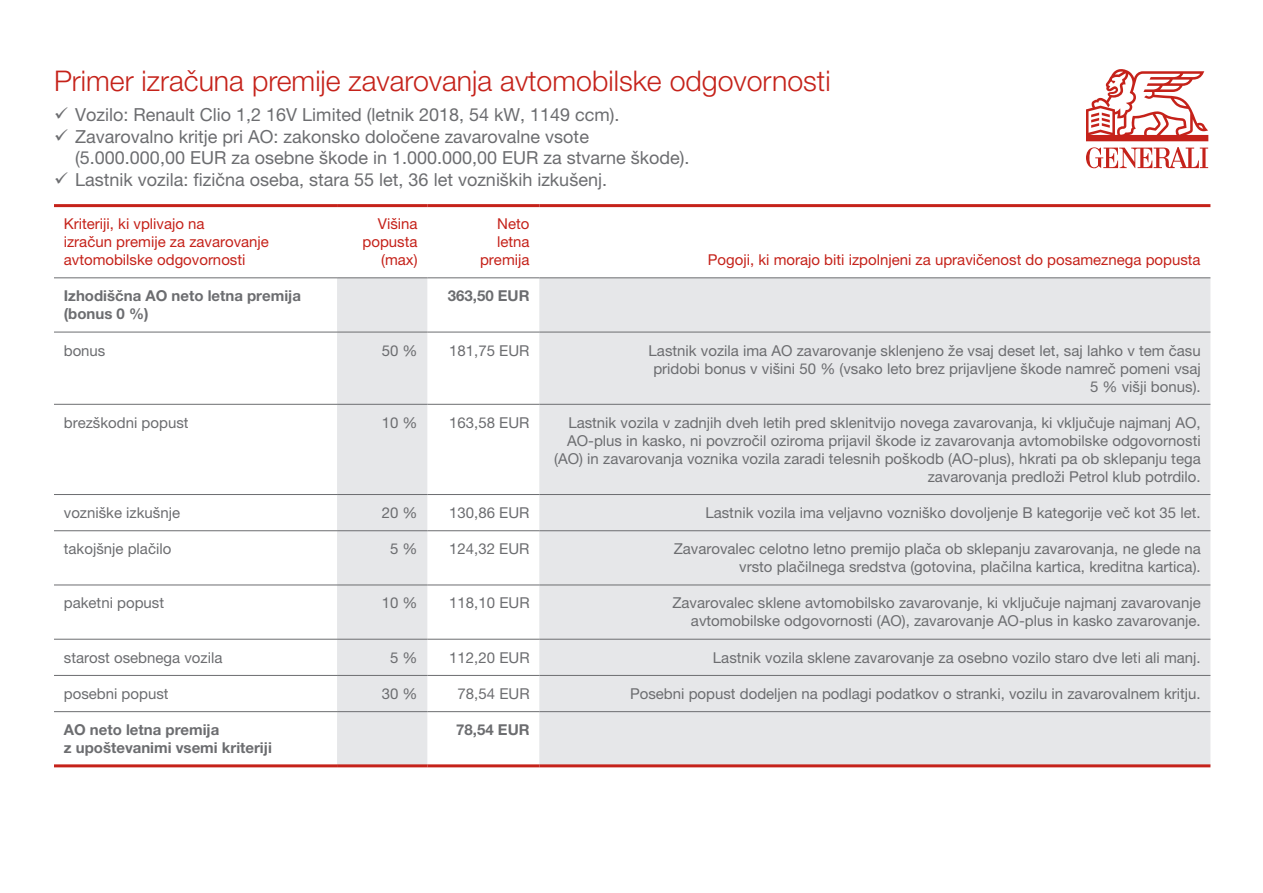
<style>
.page{position:relative;width:1263px;height:893px;background:#fff}
.page>*{position:absolute;margin:0;border:0;box-sizing:border-box;transform-origin:0 0}
.t1{font:300 28.5px "Helvetica Neue LT Pro";color:#c5221a}
.t2{font:18px/21.6px "Helvetica Neue LT Pro";color:#6c6d70}
.t3{font:15px/18px "Helvetica Neue LT Pro";color:#6c6d70;text-align:right}
.t4{font:15px/18px "Helvetica Neue LT Pro";color:#c5221a;text-align:right}
.t5{font:700 15px/18px "Helvetica Neue LT Pro";color:#6c6d70}
</style>
<div class="page">
<svg style="left:1086px;top:69px;width:122px;height:99px"></svg>
<svg style="left:337px;top:278px;width:873px;height:486px;background:#e8e9eb"></svg>
<hr style="left:54px;top:277px;width:283px;height:1px;background:#6c6d70">
<hr style="left:337px;top:277px;width:90px;height:1px;background:#6c6d70">
<hr style="left:427px;top:277px;width:112px;height:1px;background:#6c6d70">
<hr style="left:539px;top:277px;width:671px;height:1px;background:#6c6d70">
<hr style="left:54px;top:332px;width:283px;height:1px;background:#6c6d70">
<hr style="left:337px;top:332px;width:90px;height:1px;background:#6c6d70">
<hr style="left:427px;top:332px;width:112px;height:1px;background:#6c6d70">
<hr style="left:539px;top:332px;width:671px;height:1px;background:#6c6d70">
<hr style="left:54px;top:404px;width:283px;height:1px;background:#6c6d70">
<hr style="left:337px;top:404px;width:90px;height:1px;background:#6c6d70">
<hr style="left:427px;top:404px;width:112px;height:1px;background:#6c6d70">
<hr style="left:539px;top:404px;width:671px;height:1px;background:#6c6d70">
<hr style="left:54px;top:494px;width:283px;height:1px;background:#6c6d70">
<hr style="left:337px;top:494px;width:90px;height:1px;background:#6c6d70">
<hr style="left:427px;top:494px;width:112px;height:1px;background:#6c6d70">
<hr style="left:539px;top:494px;width:671px;height:1px;background:#6c6d70">
<hr style="left:54px;top:530px;width:283px;height:1px;background:#6c6d70">
<hr style="left:337px;top:530px;width:90px;height:1px;background:#6c6d70">
<hr style="left:427px;top:530px;width:112px;height:1px;background:#6c6d70">
<hr style="left:539px;top:530px;width:671px;height:1px;background:#6c6d70">
<hr style="left:54px;top:585px;width:283px;height:1px;background:#6c6d70">
<hr style="left:337px;top:585px;width:90px;height:1px;background:#6c6d70">
<hr style="left:427px;top:585px;width:112px;height:1px;background:#6c6d70">
<hr style="left:539px;top:585px;width:671px;height:1px;background:#6c6d70">
<hr style="left:54px;top:639px;width:283px;height:1px;background:#6c6d70">
<hr style="left:337px;top:639px;width:90px;height:1px;background:#6c6d70">
<hr style="left:427px;top:639px;width:112px;height:1px;background:#6c6d70">
<hr style="left:539px;top:639px;width:671px;height:1px;background:#6c6d70">
<hr style="left:54px;top:675px;width:283px;height:1px;background:#6c6d70">
<hr style="left:337px;top:675px;width:90px;height:1px;background:#6c6d70">
<hr style="left:427px;top:675px;width:112px;height:1px;background:#6c6d70">
<hr style="left:539px;top:675px;width:671px;height:1px;background:#6c6d70">
<hr style="left:54px;top:711px;width:283px;height:1px;background:#6c6d70">
<hr style="left:337px;top:711px;width:90px;height:1px;background:#6c6d70">
<hr style="left:427px;top:711px;width:112px;height:1px;background:#6c6d70">
<hr style="left:539px;top:711px;width:671px;height:1px;background:#6c6d70">
<hr style="left:54px;top:204px;width:283px;height:3px;background:#c5221a">
<hr style="left:337px;top:204px;width:90px;height:3px;background:#c5221a">
<hr style="left:427px;top:204px;width:112px;height:3px;background:#c5221a">
<hr style="left:539px;top:204px;width:671px;height:3px;background:#c5221a">
<hr style="left:54px;top:764px;width:283px;height:3px;background:#c5221a">
<hr style="left:337px;top:764px;width:90px;height:3px;background:#c5221a">
<hr style="left:427px;top:764px;width:112px;height:3px;background:#c5221a">
<hr style="left:539px;top:764px;width:671px;height:3px;background:#c5221a">
<h1 class="t1" style="left:54px;top:63px;width:778px">Primer izračuna premije zavarovanja avtomobilske odgovornosti</h1>
<p class="t2" style="left:54px;top:104px;width:567px">✓ Vozilo: Renault Clio 1,2 16V Limited (letnik 2018, 54 kW, 1149 ccm).</p>
<p class="t2" style="left:75px;top:125px;width:616px;text-indent:-21px">✓ Zavarovalno kritje pri AO: zakonsko določene zavarovalne vsote (5.000.000,00 EUR za osebne škode in 1.000.000,00 EUR za stvarne škode).</p>
<p class="t2" style="left:54px;top:168px;width:554px">✓ Lastnik vozila: fizična oseba, stara 55 let, 36 let vozniških izkušenj.</p>
<p class="t4" style="left:64px;top:215px;width:207px;text-align:left">Kriteriji, ki vplivajo na<br>izračun premije za zavarovanje avtomobilske odgovornosti</p>
<p class="t4" style="left:362px;top:215px;width:57px">Višina popusta (max)</p>
<p class="t4" style="left:480px;top:215px;width:51px">Neto letna premija</p>
<p class="t4" style="left:708px;top:251px;width:494px">Pogoji, ki morajo biti izpolnjeni za upravičenost do posameznega popusta</p>
<p class="t5" style="left:64px;top:287px;width:239px">Izhodiščna AO neto letna premija (bonus 0 %)</p>
<p class="t5" style="left:448px;top:287px;width:83px">363,50 EUR</p>
<p class="t3" style="left:64px;top:341px;width:43px">bonus</p>
<p class="t3" style="left:382px;top:341px;width:37px">50 %</p>
<p class="t3" style="left:449px;top:341px;width:82px">181,75 EUR</p>
<p class="t3" style="left:649px;top:341px;width:554px">Lastnik vozila ima AO zavarovanje sklenjeno že vsaj deset let, saj lahko v tem času pridobi bonus v višini 50 % (vsako leto brez prijavljene škode namreč pomeni vsaj<br>5 % višji bonus).</p>
<p class="t3" style="left:64px;top:413px;width:126px">brezškodni popust</p>
<p class="t3" style="left:382px;top:413px;width:37px">10 %</p>
<p class="t3" style="left:449px;top:413px;width:82px">163,58 EUR</p>
<p class="t3" style="left:554px;top:413px;width:648px">Lastnik vozila v zadnjih dveh letih pred sklenitvijo novega zavarovanja, ki vključuje najmanj AO, AO-plus in kasko, ni povzročil oziroma prijavil škode iz zavarovanja avtomobilske odgovornosti (AO) in zavarovanja voznika vozila zaradi telesnih poškodb (AO-plus), hkrati pa ob sklepanju tega zavarovanja predloži Petrol klub potrdilo.</p>
<p class="t3" style="left:64px;top:503px;width:118px">vozniške izkušnje</p>
<p class="t3" style="left:382px;top:503px;width:37px">20 %</p>
<p class="t3" style="left:449px;top:503px;width:82px">130,86 EUR</p>
<p class="t3" style="left:705px;top:503px;width:497px">Lastnik vozila ima veljavno vozniško dovoljenje B kategorije več kot 35 let.</p>
<p class="t3" style="left:64px;top:540px;width:109px">takojšnje plačilo</p>
<p class="t3" style="left:390px;top:540px;width:29px">5 %</p>
<p class="t3" style="left:449px;top:540px;width:82px">124,32 EUR</p>
<p class="t3" style="left:674px;top:540px;width:528px">Zavarovalec celotno letno premijo plača ob sklepanju zavarovanja, ne glede na vrsto plačilnega sredstva (gotovina, plačilna kartica, kreditna kartica).</p>
<p class="t3" style="left:64px;top:594px;width:102px">paketni popust</p>
<p class="t3" style="left:382px;top:594px;width:37px">10 %</p>
<p class="t3" style="left:449px;top:594px;width:82px">118,10 EUR</p>
<p class="t3" style="left:672px;top:594px;width:530px">Zavarovalec sklene avtomobilsko zavarovanje, ki vključuje najmanj zavarovanje avtomobilske odgovornosti (AO), zavarovanje AO-plus in kasko zavarovanje.</p>
<p class="t3" style="left:64px;top:648px;width:160px">starost osebnega vozila</p>
<p class="t3" style="left:390px;top:648px;width:29px">5 %</p>
<p class="t3" style="left:449px;top:648px;width:82px">112,20 EUR</p>
<p class="t3" style="left:713px;top:648px;width:489px">Lastnik vozila sklene zavarovanje za osebno vozilo staro dve leti ali manj.</p>
<p class="t3" style="left:64px;top:684px;width:106px">posebni popust</p>
<p class="t3" style="left:382px;top:684px;width:37px">30 %</p>
<p class="t3" style="left:458px;top:684px;width:73px">78,54 EUR</p>
<p class="t3" style="left:630px;top:684px;width:572px">Posebni popust dodeljen na podlagi podatkov o stranki, vozilu in zavarovalnem kritju.</p>
<p class="t5" style="left:64px;top:720px;width:209px">AO neto letna premija<br>z upoštevanimi vsemi kriteriji</p>
<p class="t5" style="left:456px;top:720px;width:75px">78,54 EUR</p>
</div>
